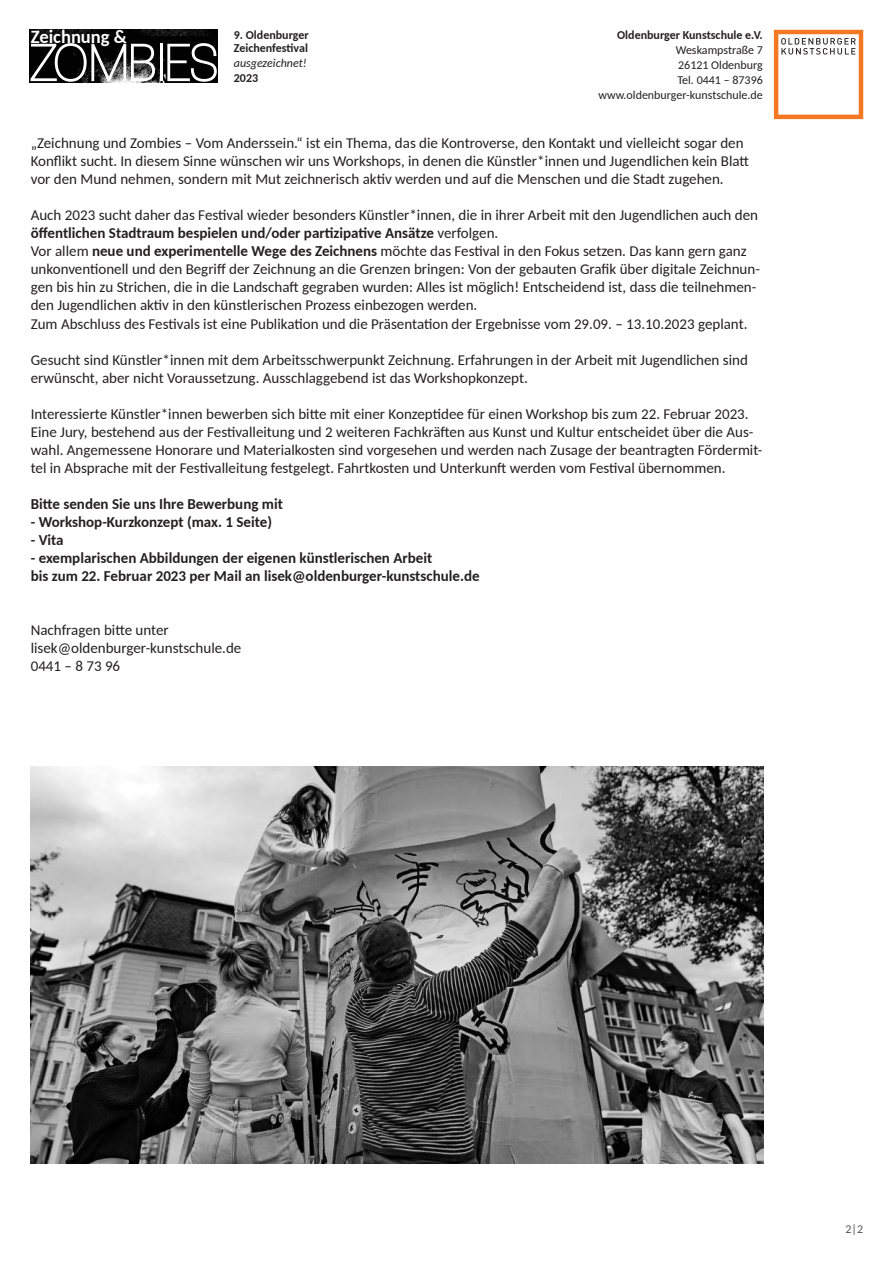
<style>
.page{position:relative;width:893px;height:1263px;background:#fff}
.page>*{position:absolute;margin:0;border:0;box-sizing:border-box;transform-origin:0 0}
.t1{font:300 57.15px "Bellezza";color:#fff}
.t2{font:700 18.6px "Carlito";color:#fff}
.t3{font:15px/18px "Carlito";color:#221f1f}
.t4{font:700 15px/18px "Carlito";color:#221f1f}
.t5{font:12px/15px "Carlito";color:#221f1f;text-align:right}
.t6{font:700 12px/12.8px "Carlito";color:#221f1f}
.t7{font:italic 12px "Carlito";color:#221f1f}
.t8{font:12px "Carlito";color:#57585a}
.s1{font-weight:700}
</style>
<div class="page">
<img style="left:30px;top:30px;width:188px;height:52px">
<svg style="left:774px;top:30px;width:89px;height:89px"></svg>
<img style="left:31px;top:767px;width:732px;height:396px">
<p class="t2" style="left:31px;top:30px;width:98px">Zeichnung &amp;</p>
<h1 class="t1" style="left:28px;top:29px;width:193px">ZOMBIES</h1>
<p class="t6" style="left:234px;top:30px;width:76px">9. Oldenburger<br>Zeichenfestival</p>
<p class="t7" style="left:234px;top:59px;width:74px">ausgezeichnet!</p>
<p class="t6" style="left:234px;top:72px;width:26px">2023</p>
<p class="t6" style="left:617px;top:29px;width:147px">Oldenburger Kunstschule e.V.</p>
<p class="t5" style="left:598px;top:43px;width:166px">Weskampstraße 7<br>26121 Oldenburg<br>Tel. 0441 – 87396 www.oldenburger-kunstschule.de</p>
<p class="t3" style="left:31px;top:133px;width:720px">„Zeichnung und Zombies – Vom Anderssein.“ ist ein Thema, das die Kontroverse, den Kontakt und vielleicht sogar den<br>Konflikt sucht. In diesem Sinne wünschen wir uns Workshops, in denen die Künstler*innen und Jugendlichen kein Blatt vor den Mund nehmen, sondern mit Mut zeichnerisch aktiv werden und auf die Menschen und die Stadt zugehen.</p>
<p class="t3" style="left:31px;top:205px;width:731px">Auch 2023 sucht daher das Festival wieder besonders Künstler*innen, die in ihrer Arbeit mit den Jugendlichen auch den <span class="s1">öffentlichen Stadtraum bespielen und/oder partizipative Ansätze</span> verfolgen.<br>Vor allem <span class="s1">neue und experimentelle Wege des Zeichnens</span> möchte das Festival in den Fokus setzen. Das kann gern ganz unkonventionell und den Begriff der Zeichnung an die Grenzen bringen: Von der gebauten Grafik über digitale Zeichnun&shy;gen bis hin zu Strichen, die in die Landschaft gegraben wurden: Alles ist möglich! Entscheidend ist, dass die teilnehmen&shy;den Jugendlichen aktiv in den künstlerischen Prozess einbezogen werden.</p>
<p class="t3" style="left:31px;top:314px;width:718px">Zum Abschluss des Festivals ist eine Publikation und die Präsentation der Ergebnisse vom 29.09. – 13.10.2023 geplant.</p>
<p class="t3" style="left:31px;top:350px;width:719px">Gesucht sind Künstler*innen mit dem Arbeitsschwerpunkt Zeichnung. Erfahrungen in der Arbeit mit Jugendlichen sind erwünscht, aber nicht Voraussetzung. Ausschlaggebend ist das Workshopkonzept.</p>
<p class="t3" style="left:31px;top:404px;width:733px">Interessierte Künstler*innen bewerben sich bitte mit einer Konzeptidee für einen Workshop bis zum 22. Februar 2023.<br>Eine Jury, bestehend aus der Festivalleitung und 2 weiteren Fachkräften aus Kunst und Kultur entscheidet über die Aus&shy;wahl. Angemessene Honorare und Materialkosten sind vorgesehen und werden nach Zusage der beantragten Fördermit&shy;tel in Absprache mit der Festivalleitung festgelegt. Fahrtkosten und Unterkunft werden vom Festival übernommen.</p>
<p class="t4" style="left:31px;top:494px;width:254px">Bitte senden Sie uns Ihre Bewerbung mit</p>
<p class="t4" style="left:31px;top:512px;width:243px">- Workshop-Kurzkonzept (max. 1 Seite)</p>
<p class="t4" style="left:31px;top:530px;width:35px">- Vita</p>
<p class="t4" style="left:31px;top:548px;width:450px">- exemplarischen Abbildungen der eigenen künstlerischen Arbeit<br>bis zum 22. Februar 2023 per Mail an lisek@oldenburger-kunstschule.de</p>
<p class="t3" style="left:31px;top:620px;width:212px">Nachfragen bitte unter lisek@oldenburger-kunstschule.de<br>0441 – 8 73 96</p>
<p class="t8" style="left:845px;top:1225px;width:19px">2|2</p>
</div>
